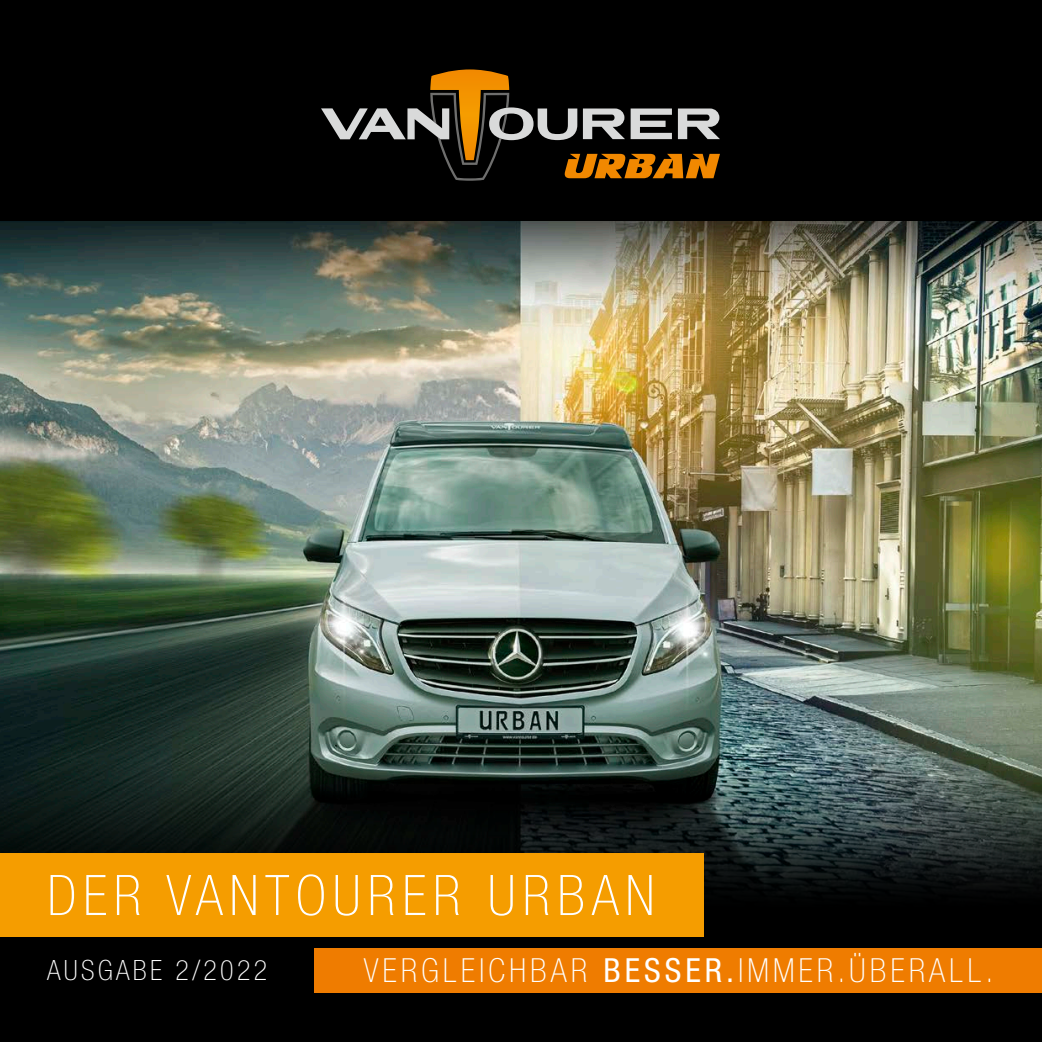
<style>
.page{position:relative;width:1042px;height:1042px;background:#000}
.page>*{position:absolute;margin:0;border:0;box-sizing:border-box;transform-origin:0 0}
.t1{font:100 condensed 56px "Helvetica Neue LT Std";letter-spacing:.12em;color:#fff}
.t2{font:100 condensed 33.25px "Helvetica Neue LT Std";letter-spacing:.12em;color:#fff}
.t3{font:100 condensed 28px "Helvetica Neue LT Std";letter-spacing:.12em;color:#fff}
.s1{font-weight:400}
</style>
<div class="page">
<img style="left:0;top:222px;width:1042px;height:715px">
<svg style="left:321px;top:69px;width:399px;height:112px"></svg>
<div style="left:0;top:853px;width:703px;height:84px;background:#f59d00"></div>
<div style="left:314px;top:947px;width:728px;height:45px;background:#ef7c00"></div>
<h1 class="t1" style="left:47px;top:864px;width:609px">DER VANTOURER URBAN</h1>
<p class="t3" style="left:47px;top:954px;width:222px">AUSGABE 2/2022</p>
<p class="t2" style="left:364px;top:951px;width:631px">VERGLEICHBAR <span class="s1">BESSER.</span>IMMER.ÜBERALL.</p>
</div>
